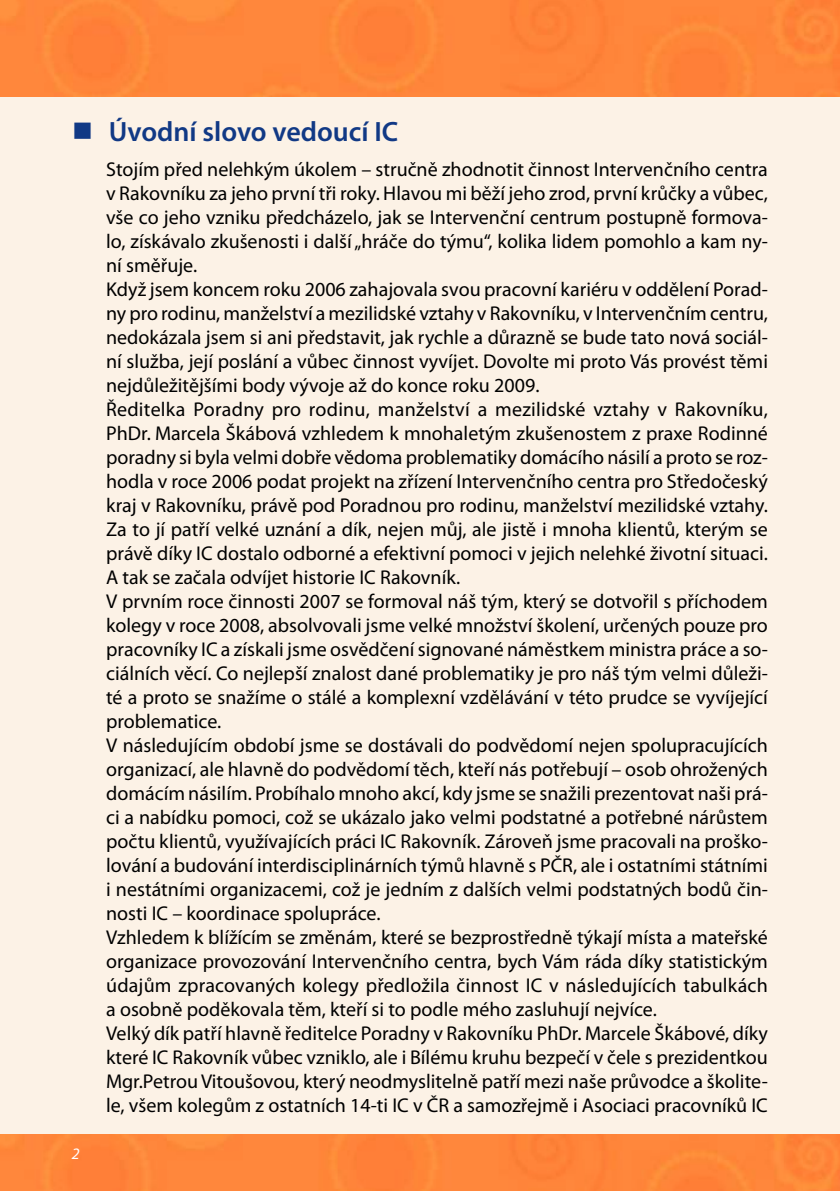
<style>
.page{position:relative;width:840px;height:1191px;background:#fff}
.page>*{position:absolute;margin:0;border:0;box-sizing:border-box;transform-origin:0 0}
.t1{font:600 28px "Myriad Pro";color:#113985}
.t2{font:20px/24px "Myriad Pro";color:#000}
.t3{font:italic 16px "Myriad Pro";color:#fff}
</style>
<div class="page">
<div style="left:0;top:0;width:839px;height:1191px;background:#fcf2e6"></div>
<div style="left:0;top:1134px;width:839px;height:57px;background:#ff863a"></div>
<div style="left:0;top:0;width:839px;height:96px;background:#ff863a"></div>
<h1 class="t1" style="left:72px;top:121px;width:327px">■ Úvodní slovo vedoucí IC</h1>
<p class="t2" style="left:106px;top:159px;width:663px">Stojím před nelehkým úkolem – stručně zhodnotit činnost Intervenčního centra v Rakovníku za jeho první tři roky. Hlavou mi běží jeho zrod, první krůčky a vůbec, vše co jeho vzniku předcházelo, jak se Intervenční centrum postupně formova&shy;lo, získávalo zkušenosti i další „hráče do týmu“, kolika lidem pomohlo a kam ny&shy;ní směřuje.<br>Když jsem koncem roku 2006 zahajovala svou pracovní kariéru v oddělení Porad&shy;ny pro rodinu, manželství a mezilidské vztahy v Rakovníku, v Intervenčním centru, nedokázala jsem si ani představit, jak rychle a důrazně se bude tato nová sociál&shy;ní služba, její poslání a vůbec činnost vyvíjet. Dovolte mi proto Vás provést těmi nejdůležitějšími body vývoje až do konce roku 2009.<br>Ředitelka Poradny pro rodinu, manželství a mezilidské vztahy v Rakovníku, PhDr. Marcela Škábová vzhledem k mnohaletým zkušenostem z praxe Rodinné poradny si byla velmi dobře vědoma problematiky domácího násilí a proto se roz&shy;hodla v roce 2006 podat projekt na zřízení Intervenčního centra pro Středočeský kraj v Rakovníku, právě pod Poradnou pro rodinu, manželství mezilidské vztahy.<br>Za to jí patří velké uznání a dík, nejen můj, ale jistě i mnoha klientů, kterým se právě díky IC dostalo odborné a efektivní pomoci v jejich nelehké životní situaci.<br>A tak se začala odvíjet historie IC Rakovník.<br>V prvním roce činnosti 2007 se formoval náš tým, který se dotvořil s příchodem kolegy v roce 2008, absolvovali jsme velké množství školení, určených pouze pro pracovníky IC a získali jsme osvědčení signované náměstkem ministra práce a so&shy;ciálních věcí. Co nejlepší znalost dané problematiky je pro náš tým velmi důleži&shy;té a proto se snažíme o stálé a komplexní vzdělávání v této prudce se vyvíjející problematice.<br>V následujícím období jsme se dostávali do podvědomí nejen spolupracujících organizací, ale hlavně do podvědomí těch, kteří nás potřebují – osob ohrožených domácím násilím. Probíhalo mnoho akcí, kdy jsme se snažili prezentovat naši prá&shy;ci a nabídku pomoci, což se ukázalo jako velmi podstatné a potřebné nárůstem počtu klientů, využívajících práci IC Rakovník. Zároveň jsme pracovali na proško&shy;lování a budování interdisciplinárních týmů hlavně s PČR, ale i ostatními státními i nestátními organizacemi, což je jedním z dalších velmi podstatných bodů čin&shy;nosti IC – koordinace spolupráce.<br>Vzhledem k blížícím se změnám, které se bezprostředně týkají místa a mateřské organizace provozování Intervenčního centra, bych Vám ráda díky statistickým údajům zpracovaných kolegy předložila činnost IC v následujících tabulkách a osobně poděkovala těm, kteří si to podle mého zasluhují nejvíce.<br>Velký dík patří hlavně ředitelce Poradny v Rakovníku PhDr. Marcele Škábové, díky které IC Rakovník vůbec vzniklo, ale i Bílému kruhu bezpečí v čele s prezidentkou Mgr.Petrou Vitoušovou, který neodmyslitelně patří mezi naše průvodce a školite&shy;le, všem kolegům z ostatních 14-ti IC v ČR a samozřejmě i Asociaci pracovníků IC</p>
<p class="t3" style="left:72px;top:1144px;width:9px">2</p>
</div>
